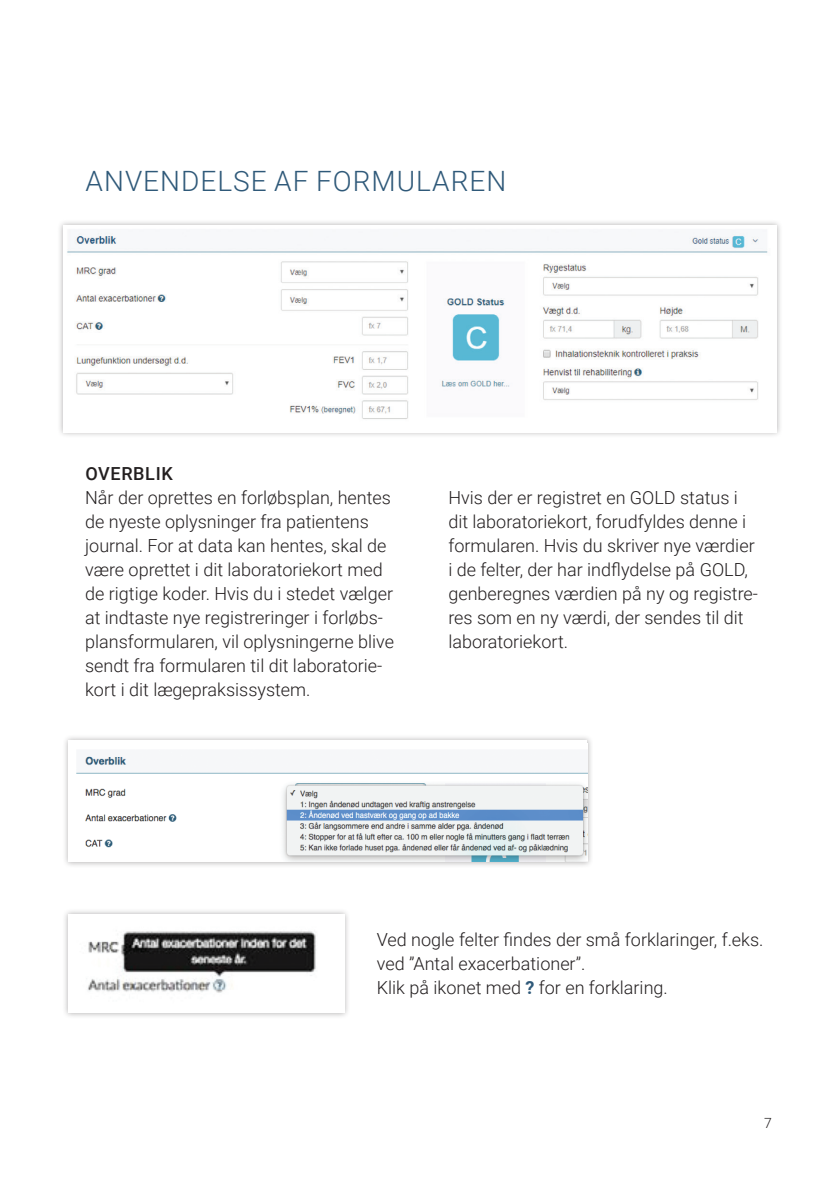
<style>
.page{position:relative;width:840px;height:1191px;background:#fff}
.page>*{position:absolute;margin:0;border:0;box-sizing:border-box;transform-origin:0 0}
.t1{font:300 28px "Roboto";letter-spacing:.035em;color:#2f5979}
.t2{font:300 18px/24px "Roboto";color:#231f20}
.t3{font:300 14px "Roboto";color:#231f20}
.s1{font-weight:500}
.s2{font-weight:700;color:#2f5979}
</style>
<div class="page">
<div style="left:57px;top:219px;width:725px;height:219px;background:#231f20;opacity:.35"></div>
<img style="left:63px;top:225px;width:713px;height:207px">
<div style="left:62px;top:907px;width:288px;height:111px;background:#231f20;opacity:.35"></div>
<div style="left:68px;top:914px;width:276px;height:98px;background:#fff"></div>
<img style="left:88px;top:931px;width:228px;height:62px">
<div style="left:62px;top:734px;width:530px;height:133px;background:#231f20;opacity:.35"></div>
<div style="left:68px;top:740px;width:518px;height:121px;background:#fff"></div>
<img style="left:76px;top:756px;width:510px;height:105px">
<p class="t1" style="left:86px;top:162px;width:422px">ANVENDELSE AF FORMULAREN</p>
<p class="t2" style="left:85px;top:461px;width:310px"><span class="s1">OVERBLIK<br></span>Når der oprettes en forløbsplan, hentes de nyeste oplysninger fra patientens journal. For at data kan hentes, skal de være oprettet i dit laboratoriekort med de rigtige koder. Hvis du i stedet vælger at indtaste nye registreringer i forløbs&shy;plansformularen, vil oplysningerne blive sendt fra formularen til dit laboratorie&shy;kort i dit lægepraksissystem.</p>
<p class="t2" style="left:448px;top:485px;width:311px">Hvis der er registret en GOLD status i dit laboratoriekort, forudfyldes denne i formularen. Hvis du skriver nye værdier i de felter, der har indflydelse på GOLD, genberegnes værdien på ny og registre&shy;res som en ny værdi, der sendes til dit laboratoriekort.</p>
<p class="t2" style="left:376px;top:927px;width:388px">Ved nogle felter findes der små forklaringer, f.eks. ved ”Antal exacerbationer”.<br>Klik på ikonet med <span class="s2">?</span> for en forklaring.</p>
<p class="t3" style="left:763px;top:1113px;width:9px">7</p>
</div>
